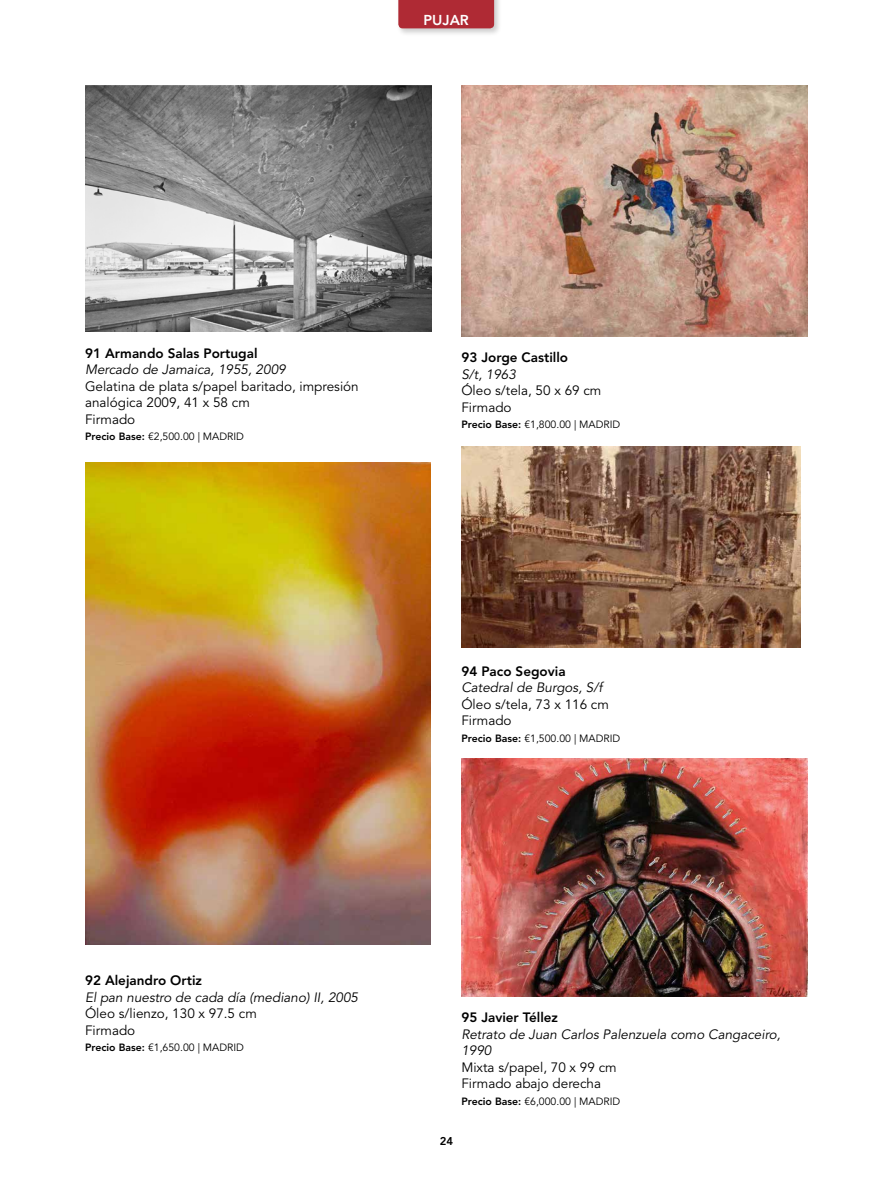
<style>
.page{position:relative;width:893px;height:1191px;background:#fff}
.page>*{position:absolute;margin:0;border:0;box-sizing:border-box;transform-origin:0 0}
.t1{font:800 14.25px "Avenir LT Std";color:#fff}
.t2{font:13.5px/16.5px "Avenir LT Std";color:#000}
.t3{font:italic 13.5px/16.5px "Avenir LT Std";color:#000}
.t4{font:800 13.5px "Avenir LT Std";color:#000}
.t5{font:800 11.25px "Avenir LT Std";color:#000}
.t6{font:10.5px "Avenir LT Std";color:#000}
.s1{font-weight:800}
</style>
<div class="page">
<div style="left:396px;top:0;width:106px;height:36px;background:#000;opacity:.2"></div>
<div style="left:398px;top:0;width:96px;height:28px;background:#af2a34"></div>
<img style="left:85px;top:462px;width:345px;height:482px">
<img style="left:85px;top:85px;width:347px;height:247px">
<img style="left:461px;top:85px;width:347px;height:252px">
<img style="left:461px;top:446px;width:340px;height:201px">
<img style="left:461px;top:758px;width:347px;height:238px">
<p class="t1" style="left:424px;top:11px;width:47px">PUJAR</p>
<p class="t4" style="left:85px;top:345px;width:174px">91 Armando Salas Portugal</p>
<p class="t3" style="left:85px;top:362px;width:202px">Mercado de Jamaica, 1955, 2009</p>
<p class="t2" style="left:85px;top:378px;width:275px">Gelatina de plata s/papel baritado, impresión analógica 2009, 41 x 58 cm<br>Firmado</p>
<p class="t6" style="left:85px;top:431px;width:160px"><span class="s1">Precio Base:</span> €2,500.00 | MADRID</p>
<p class="t4" style="left:461px;top:349px;width:108px">93 Jorge Castillo</p>
<p class="t3" style="left:461px;top:366px;width:56px">S/t, 1963</p>
<p class="t2" style="left:461px;top:382px;width:142px">Óleo s/tela, 50 x 69 cm<br>Firmado</p>
<p class="t6" style="left:461px;top:418px;width:160px"><span class="s1">Precio Base:</span> €1,800.00 | MADRID</p>
<p class="t4" style="left:461px;top:663px;width:106px">94 Paco Segovia</p>
<p class="t3" style="left:461px;top:679px;width:142px">Catedral de Burgos, S/f</p>
<p class="t2" style="left:461px;top:696px;width:149px">Óleo s/tela, 73 x 116 cm<br>Firmado</p>
<p class="t6" style="left:461px;top:732px;width:160px"><span class="s1">Precio Base:</span> €1,500.00 | MADRID</p>
<p class="t4" style="left:85px;top:972px;width:119px">92 Alejandro Ortiz</p>
<p class="t3" style="left:85px;top:989px;width:274px">El pan nuestro de cada día (mediano) II, 2005</p>
<p class="t2" style="left:85px;top:1005px;width:173px">Óleo s/lienzo, 130 x 97.5 cm<br>Firmado</p>
<p class="t6" style="left:85px;top:1041px;width:160px"><span class="s1">Precio Base:</span> €1,650.00 | MADRID</p>
<p class="t4" style="left:461px;top:1009px;width:98px">95 Javier Téllez</p>
<p class="t3" style="left:461px;top:1026px;width:321px">Retrato de Juan Carlos Palenzuela como Cangaceiro,<br>1990</p>
<p class="t2" style="left:461px;top:1059px;width:157px">Mixta s/papel, 70 x 99 cm<br>Firmado abajo derecha</p>
<p class="t6" style="left:461px;top:1095px;width:160px"><span class="s1">Precio Base:</span> €6,000.00 | MADRID</p>
<p class="t5" style="left:440px;top:1134px;width:15px">24</p>
</div>
